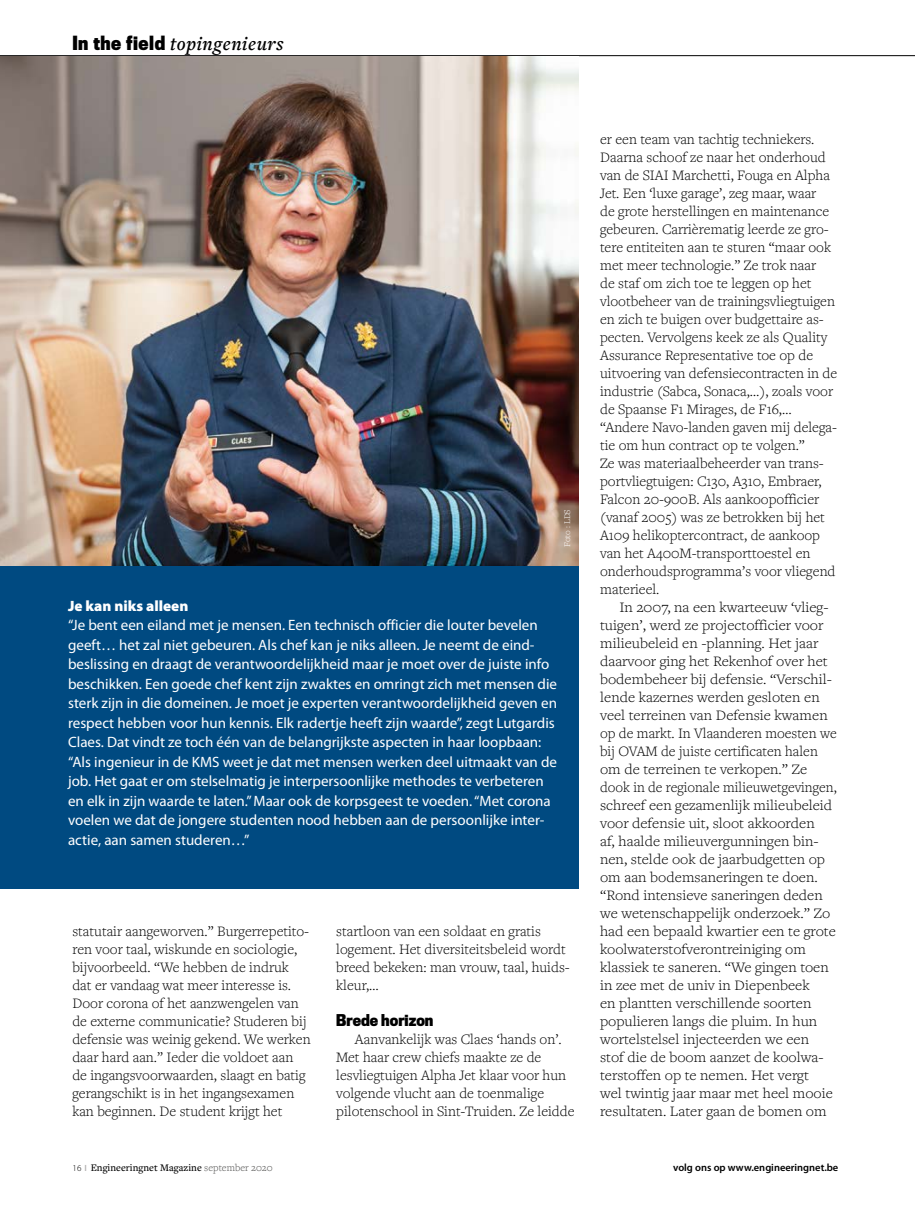
<style>
.page{position:relative;width:915px;height:1212px;background:#fff}
.page>*{position:absolute;margin:0;border:0;box-sizing:border-box;transform-origin:0 0}
.t1{font:italic 600 19.5px "Freight Text Pro";letter-spacing:.03em;color:#000}
.t2{font:300 15px/18px "Freight Text Pro";color:#000}
.t3{font:300 15px/18px "Freight Text Pro";color:#000;scale:1.05 1}
.t4{font:15px/19.5px "Myriad Pro";color:#fff}
.t5{font:900 15px "Myriad Pro";color:#fff}
.t6{font:700 15px "Titling Gothic FB Cond";color:#000}
.t7{font:500 10.5px "Freight Text Pro";color:#000}
.t8{font:600 10.5px "Myriad Pro";color:#000}
.t9{font:300 9px "Freight Text Pro";color:#fff}
.s1{font-family:"Titling Gothic FB Cond";font-weight:700;font-style:normal;font-size:18px}
.s2{font-family:"Myriad Pro";font-weight:300;font-size:9px}
.s3{font-family:"Myriad Pro";font-weight:600;font-size:9px;color:#b3b2b2}
.s4{font-weight:300;color:#4a4a49}
</style>
<div class="page">
<hr style="left:0;top:55px;width:914px;height:1px;background:#000">
<div style="left:0;top:561px;width:578px;height:328px;background:#004a81"></div>
<img style="left:0;top:57px;width:578px;height:508px">
<h1 class="t1" style="left:72px;top:31px;width:213px"><span class="s1">In the field</span> topingenieurs</h1>
<p class="t9" style="left:561px;top:547px;width:39px;rotate:-90deg">Foto : LDS</p>
<p class="t5" style="left:68px;top:597px;width:122px">Je kan niks alleen</p>
<p class="t4" style="left:68px;top:616px;width:490px">“Je bent een eiland met je mensen. Een technisch officier die louter bevelen geeft… het zal niet gebeuren. Als chef kan je niks alleen. Je neemt de eind&shy;beslissing en draagt de verantwoordelijkheid maar je moet over de juiste info beschikken. Een goede chef kent zijn zwaktes en omringt zich met mensen die sterk zijn in die domeinen. Je moet je experten verantwoordelijkheid geven en respect hebben voor hun kennis. Elk radertje heeft zijn waarde”, zegt Lutgardis Claes. Dat vindt ze toch één van de belangrijkste aspecten in haar loopbaan: “Als ingenieur in de KMS weet je dat met mensen werken deel uitmaakt van de job. Het gaat er om stelselmatig je interpersoonlijke methodes te verbeteren en elk in zijn waarde te laten.” Maar ook de korpsgeest te voeden. “Met corona voelen we dat de jongere studenten nood hebben aan de persoonlijke inter&shy;actie, aan samen studeren…”</p>
<p class="t2" style="left:72px;top:922px;width:240px">statutair aangeworven.” Burgerrepetito&shy;ren voor taal, wiskunde en sociologie, bijvoorbeeld. “We hebben de indruk dat er vandaag wat meer interesse is.<br>Door corona of het aanzwengelen van de externe communicatie? Studeren bij defensie was weinig gekend. We werken daar hard aan.” Ieder die voldoet aan de ingangsvoorwaarden, slaagt en batig gerangschikt is in het ingangsexamen kan beginnen. De student krijgt het</p>
<p class="t2" style="left:336px;top:922px;width:235px">startloon van een soldaat en gratis logement. Het diversiteitsbeleid wordt breed bekeken: man vrouw, taal, huids&shy;kleur,…</p>
<p class="t6" style="left:336px;top:1011px;width:99px">Brede horizon</p>
<p class="t2" style="left:336px;top:1030px;width:240px;text-indent:19px">Aanvankelijk was Claes ‘hands on’.<br>Met haar crew chiefs maakte ze de lesvliegtuigen Alpha Jet klaar voor hun volgende vlucht aan de toenmalige pilotenschool in Sint-Truiden. Ze leidde</p>
<p class="t2" style="left:600px;top:130px;width:239px">er een team van tachtig techniekers.<br>Daarna schoof ze naar het onderhoud van de SIAI Marchetti, Fouga en Alpha Jet. Een ‘luxe garage’, zeg maar, waar<br>de grote herstellingen en maintenance gebeuren. Carrièrematig leerde ze gro&shy;tere entiteiten aan te sturen “maar ook met meer technologie.” Ze trok naar<br>de staf om zich toe te leggen op het vlootbeheer van de trainingsvliegtuigen en zich te buigen over budgettaire as&shy;pecten. Vervolgens keek ze als Quality Assurance Representative toe op de uitvoering van defensiecontracten in de industrie (Sabca, Sonaca,…), zoals voor de Spaanse F1 Mirages, de F16,… “Andere Navo-landen gaven mij delega&shy;tie om hun contract op te volgen.”<br>Ze was materiaalbeheerder van trans&shy;portvliegtuigen: C130, A310, Embraer, Falcon 20-900B. Als aankoopofficier (vanaf 2005) was ze betrokken bij het A109 helikoptercontract, de aankoop van het A400M-transporttoestel en onderhoudsprogramma’s voor vliegend materieel.</p>
<p class="t3" style="left:600px;top:598px;width:227px;text-indent:19px">In 2007, na een kwarteeuw ‘vlieg&shy;tuigen’, werd ze projectofficier voor milieubeleid en -planning. Het jaar daarvoor ging het Rekenhof over het bodembeheer bij defensie. “Verschil&shy;lende kazernes werden gesloten en veel terreinen van Defensie kwamen op de markt. In Vlaanderen moesten we bij OVAM de juiste certificaten halen om de terreinen te verkopen.” Ze dook in de regionale milieuwetgevingen, schreef een gezamenlijk milieubeleid voor defensie uit, sloot akkoorden<br>af, haalde milieuvergunningen bin&shy;nen, stelde ook de jaarbudgetten op om aan bodemsaneringen te doen. “Rond intensieve saneringen deden we wetenschappelijk onderzoek.” Zo had een bepaald kwartier een te grote koolwaterstofverontreiniging om klassiek te saneren. “We gingen toen in zee met de univ in Diepenbeek<br>en plantten verschillende soorten populieren langs die pluim. In hun wortelstelsel injecteerden we een<br>stof die de boom aanzet de koolwa&shy;terstoffen op te nemen. Het vergt<br>wel twintig jaar maar met heel mooie resultaten. Later gaan de bomen om</p>
<p class="t7" style="left:72px;top:1161px;width:202px"><span class="s2">16</span> <span class="s3">I</span> Engineeringnet Magazine <span class="s4">september 2020</span></p>
<p class="t8" style="left:673px;top:1161px;width:167px">volg ons op www.engineeringnet.be</p>
</div>
